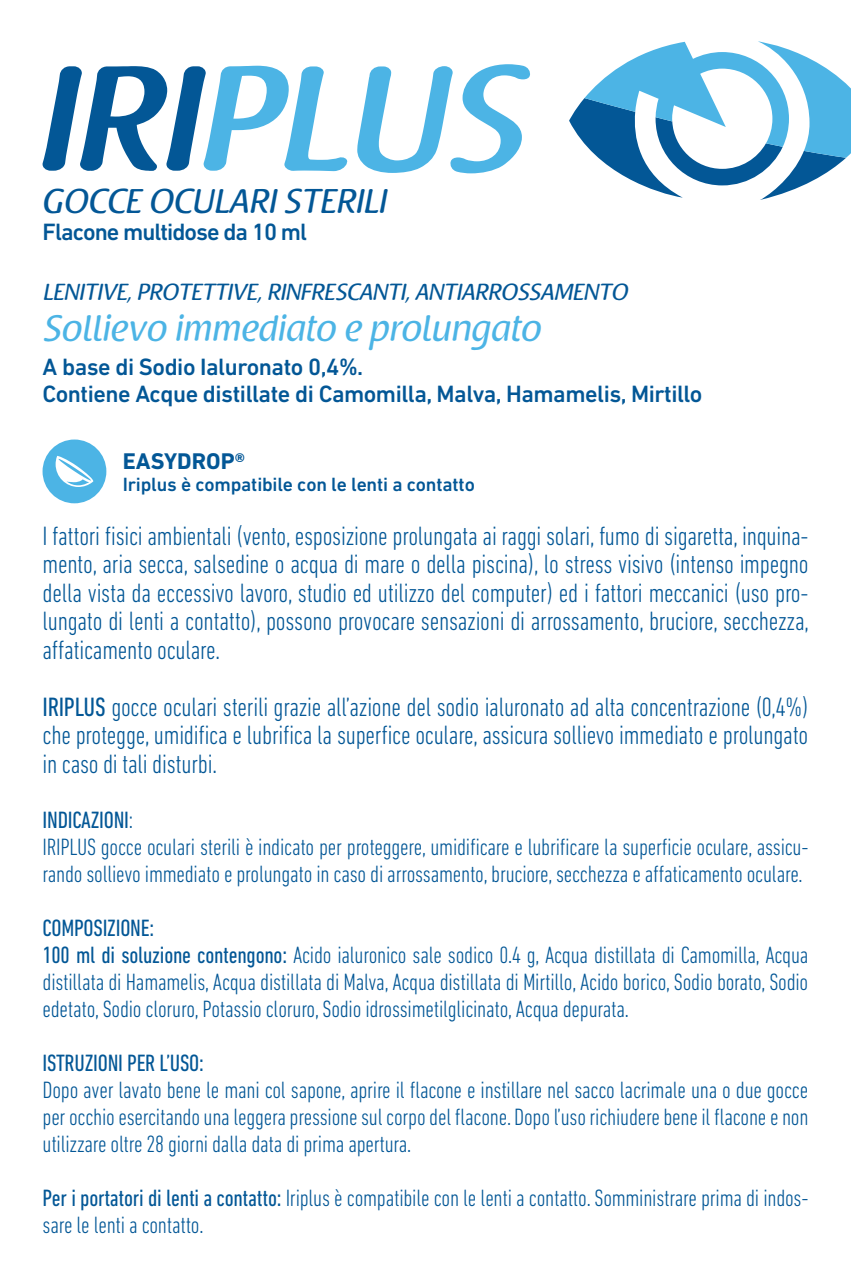
<style>
.page{position:relative;width:851px;height:1276px;background:#fff}
.page>*{position:absolute;margin:0;border:0;box-sizing:border-box;transform-origin:0 0}
.t1{font:36.3px "Raspoutine Classic";letter-spacing:-.005em;color:#4cb4e5}
.t2{font:33.9px "Raspoutine Classic";letter-spacing:-.015em;color:#035796}
.t3{font:300 condensed 27px/28.5px "DIN Next LT Pro";letter-spacing:-.01em;color:#035796;text-align:justify}
.t4{font:300 condensed 24px/27px "DIN Next LT Pro";letter-spacing:-.01em;color:#035796}
.t5{font:500 24px/27px "DIN Next LT Pro";letter-spacing:-.02em;color:#035796}
.t6{font:500 24px "DIN Next LT Pro";letter-spacing:-.04em;color:#035796}
.t7{font:condensed 24px "DIN Next LT Pro";letter-spacing:-.01em;color:#035796}
.t8{font:23.1px "Raspoutine Classic";letter-spacing:-.02em;color:#035796}
.t9{font:700 23.1px "DIN Next LT Pro";color:#035796}
.t10{font:500 19.5px "DIN Next LT Pro";letter-spacing:-.01em;color:#035796}
.s1{font-weight:400}
</style>
<div class="page">
<svg style="left:42px;top:66px;width:306px;height:105px"></svg>
<svg style="left:357px;top:64px;width:173px;height:109px"></svg>
<svg style="left:569px;top:41px;width:281px;height:159px"></svg>
<div style="left:43px;top:439px;width:63px;height:64px;background:#4cb4e5;border-radius:50%"></div>
<svg style="left:56px;top:455px;width:38px;height:32px"></svg>
<h2 class="t2" style="left:43px;top:183px;width:346px">GOCCE OCULARI STERILI</h2>
<p class="t6" style="left:43px;top:218px;width:266px">Flacone multidose da 10 ml</p>
<p class="t8" style="left:43px;top:279px;width:586px">LENITIVE, PROTETTIVE, RINFRESCANTI, ANTIARROSSAMENTO</p>
<h1 class="t1" style="left:43px;top:308px;width:499px">Sollievo immediato e prolungato</h1>
<p class="t5" style="left:43px;top:353px;width:661px">A base di Sodio Ialuronato 0,4%.<br>Contiene Acque distillate di Camomilla, Malva, Hamamelis, Mirtillo</p>
<p class="t9" style="left:123px;top:448px;width:123px">EASYDROP®</p>
<p class="t10" style="left:123px;top:473px;width:353px">Iriplus è compatibile con le lenti a contatto</p>
<p class="t3" style="left:43px;top:521px;width:767px">I fattori fisici ambientali (vento, esposizione prolungata ai raggi solari, fumo di sigaretta, inquina&shy;mento, aria secca, salsedine o acqua di mare o della piscina), lo stress visivo (intenso impegno della vista da eccessivo lavoro, studio ed utilizzo del computer) ed i fattori meccanici (uso pro&shy;lungato di lenti a contatto), possono provocare sensazioni di arrossamento, bruciore, secchezza, affaticamento oculare.</p>
<p class="t3" style="left:43px;top:692px;width:767px"><span class="s1">IRIPLUS</span> gocce oculari sterili grazie all’azione del sodio ialuronato ad alta concentrazione (0,4%) che protegge, umidifica e lubrifica la superfice oculare, assicura sollievo immediato e prolungato in caso di tali disturbi.</p>
<p class="t4" style="left:43px;top:806px;width:767px"><span class="s1">INDICAZIONI</span>:<br>IRIPLUS gocce oculari sterili è indicato per proteggere, umidificare e lubrificare la superficie oculare, assicu&shy;rando sollievo immediato e prolungato in caso di arrossamento, bruciore, secchezza e affaticamento oculare.</p>
<p class="t4" style="left:43px;top:914px;width:767px"><span class="s1">COMPOSIZIONE:<br>100 ml di soluzione contengono:</span> Acido ialuronico sale sodico 0.4 g, Acqua distillata di Camomilla, Acqua distillata di Hamamelis, Acqua distillata di Malva, Acqua distillata di Mirtillo, Acido borico, Sodio borato, Sodio edetato, Sodio cloruro, Potassio cloruro, Sodio idrossimetilglicinato, Acqua depurata.</p>
<p class="t7" style="left:43px;top:1049px;width:163px">ISTRUZIONI PER L’USO:</p>
<p class="t4" style="left:43px;top:1076px;width:767px;text-align:justify">Dopo aver lavato bene le mani col sapone, aprire il flacone e instillare nel sacco lacrimale una o due gocce per occhio esercitando una leggera pressione sul corpo del flacone. Dopo l’uso richiudere bene il flacone e non utilizzare oltre 28 giorni dalla data di prima apertura.</p>
<p class="t4" style="left:43px;top:1184px;width:767px"><span class="s1">Per i portatori di lenti a contatto:</span> Iriplus è compatibile con le lenti a contatto. Somministrare prima di indos&shy;sare le lenti a contatto.</p>
</div>
